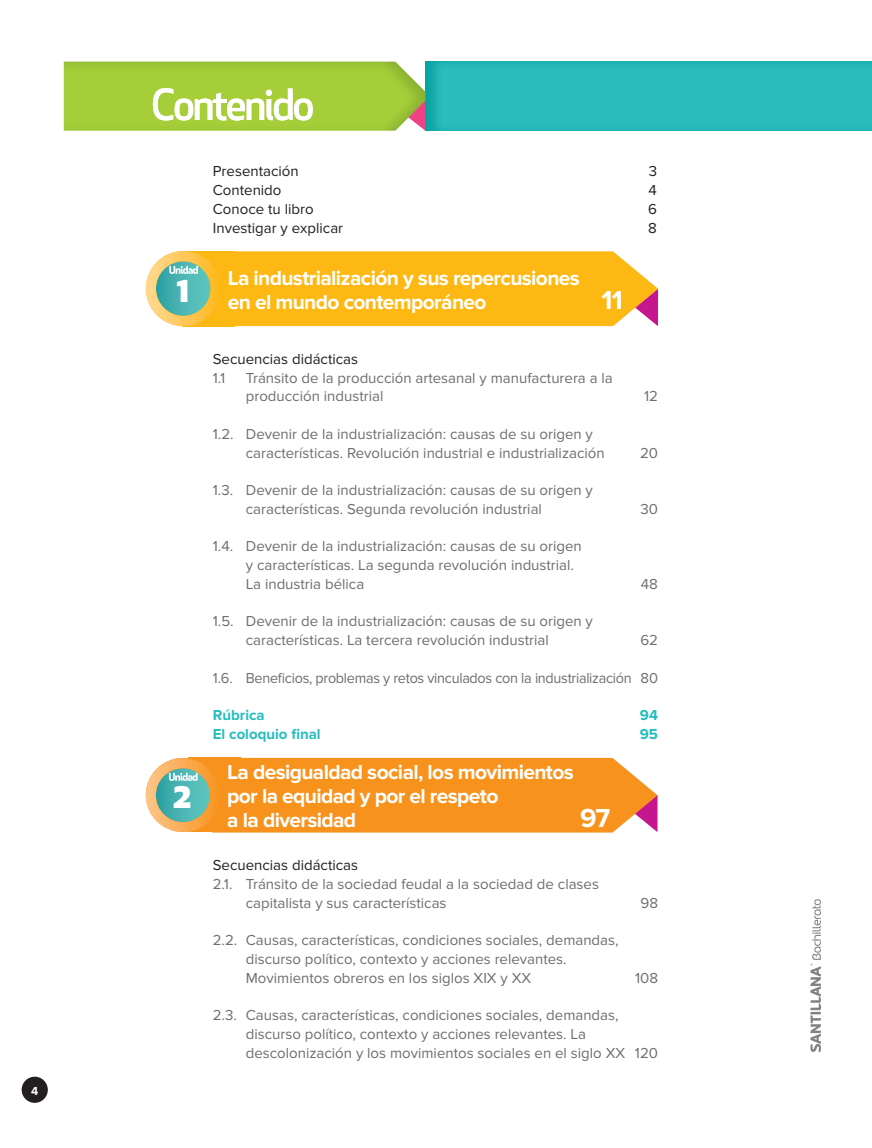
<style>
.page{position:relative;width:872px;height:1148px;background:#fff}
.page>*{position:absolute;margin:0;border:0;box-sizing:border-box;transform-origin:0 0}
.t1{font:800 34.5px "Apex New";color:#fff}
.t2{font:700 27px "Proxima Nova";color:#fff}
.t3{font:700 21px/24px "Proxima Nova";letter-spacing:-.03em;color:#fff}
.t4{font:15px/18.8px "Proxima Nova";color:#6d6e70}
.t5{font:15px "Proxima Nova";color:#231f20}
.t6{font:15px "Proxima Nova";letter-spacing:-.02em;color:#6d6e70}
.t7{font:700 15px "Proxima Nova";color:#26bdbe}
.t8{font:700 12px "Proxima Nova";color:#fff}
</style>
<div class="page">
<img style="left:64px;top:62px;width:808px;height:69px">
<img style="left:405px;top:99px;width:20px;height:19px">
<img style="left:294px;top:98px;width:19px;height:22px">
<img style="left:274px;top:88px;width:18px;height:32px">
<img style="left:227px;top:98px;width:18px;height:22px">
<img style="left:212px;top:93px;width:15px;height:27px">
<img style="left:175px;top:98px;width:18px;height:22px">
<img style="left:153px;top:88px;width:20px;height:32px">
<img style="left:266px;top:99px;width:7px;height:21px">
<img style="left:247px;top:98px;width:17px;height:22px">
<img style="left:195px;top:98px;width:17px;height:22px">
<svg style="left:266px;top:90px;width:6px;height:6px"></svg>
<svg style="left:146px;top:251px;width:512px;height:75px;background:#f2bb2e"></svg>
<svg style="left:146px;top:758px;width:511px;height:75px;background:#ed9b36"></svg>
<div style="left:22px;top:1077px;width:26px;height:26px;background:#231f20;border-radius:50%"></div>
<svg style="left:810px;top:899px;width:11px;height:153px"></svg>
<p class="t8" style="left:31px;top:1087px;width:9px">4</p>
<p class="t5" style="left:213px;top:166px;width:87px">Presentación</p>
<p class="t5" style="left:648px;top:166px;width:10px">3</p>
<p class="t5" style="left:213px;top:185px;width:70px">Contenido</p>
<p class="t5" style="left:648px;top:185px;width:10px">4</p>
<p class="t5" style="left:213px;top:204px;width:102px">Conoce tu libro</p>
<p class="t5" style="left:648px;top:204px;width:10px">6</p>
<p class="t5" style="left:213px;top:223px;width:132px">Investigar y explicar</p>
<p class="t5" style="left:648px;top:223px;width:10px">8</p>
<h1 class="t1" style="left:177px;top:269px;width:14px">1</h1>
<h3 class="t3" style="left:228px;top:268px;width:353px">La industrialización y sus repercusiones en el mundo contemporáneo</h3>
<h2 class="t2" style="left:601px;top:291px;width:23px">11</h2>
<p class="t5" style="left:213px;top:354px;width:147px">Secuencias didácticas</p>
<p class="t4" style="left:213px;top:370px;width:14px">1.1</p>
<p class="t4" style="left:246px;top:370px;width:368px">Tránsito de la producción artesanal y manufacturera a la producción industrial</p>
<p class="t4" style="left:246px;top:426px;width:360px;text-indent:-33px">1.2. Devenir de la industrialización: causas de su origen y características. Revolución industrial e industrialización</p>
<p class="t4" style="left:246px;top:482px;width:349px;text-indent:-33px">1.3. Devenir de la industrialización: causas de su origen y características. Segunda revolución industrial</p>
<p class="t4" style="left:246px;top:538px;width:337px;text-indent:-33px">1.4. Devenir de la industrialización: causas de su origen y características. La segunda revolución industrial.<br>La industria bélica</p>
<p class="t4" style="left:644px;top:388px;width:15px">12</p>
<p class="t4" style="left:640px;top:445px;width:20px">20</p>
<p class="t4" style="left:640px;top:501px;width:19px">30</p>
<p class="t4" style="left:641px;top:576px;width:19px">48</p>
<h1 class="t1" style="left:173px;top:776px;width:20px">2</h1>
<p class="t4" style="left:246px;top:613px;width:349px;text-indent:-33px">1.5. Devenir de la industrialización: causas de su origen y características. La tercera revolución industrial</p>
<p class="t4" style="left:640px;top:632px;width:19px">62</p>
<p class="t6" style="left:213px;top:673px;width:447px">1.6. Beneficios, problemas y retos vinculados con la industrialización 80</p>
<p class="t7" style="left:213px;top:710px;width:53px">Rúbrica</p>
<p class="t7" style="left:640px;top:710px;width:20px">94</p>
<p class="t7" style="left:213px;top:729px;width:109px">El coloquio final</p>
<p class="t7" style="left:639px;top:729px;width:20px">95</p>
<h3 class="t3" style="left:227px;top:762px;width:348px">La desigualdad social, los movimientos por la equidad y por el respeto<br>a la diversidad</h3>
<h2 class="t2" style="left:580px;top:809px;width:32px">97</h2>
<p class="t5" style="left:213px;top:860px;width:147px">Secuencias didácticas</p>
<p class="t4" style="left:246px;top:876px;width:355px;text-indent:-33px">2.1. Tránsito de la sociedad feudal a la sociedad de clases capitalista y sus características</p>
<p class="t4" style="left:640px;top:895px;width:19px">98</p>
<p class="t4" style="left:246px;top:932px;width:374px;text-indent:-33px">2.2. Causas, características, condiciones sociales, demandas, discurso político, contexto y acciones relevantes.<br>Movimientos obreros en los siglos XIX y XX</p>
<p class="t4" style="left:635px;top:970px;width:24px">108</p>
<p class="t4" style="left:246px;top:1007px;width:414px;text-indent:-33px">2.3. Causas, características, condiciones sociales, demandas, discurso político, contexto y acciones relevantes. La descolonización y los movimientos sociales en el siglo XX 120</p>
</div>
